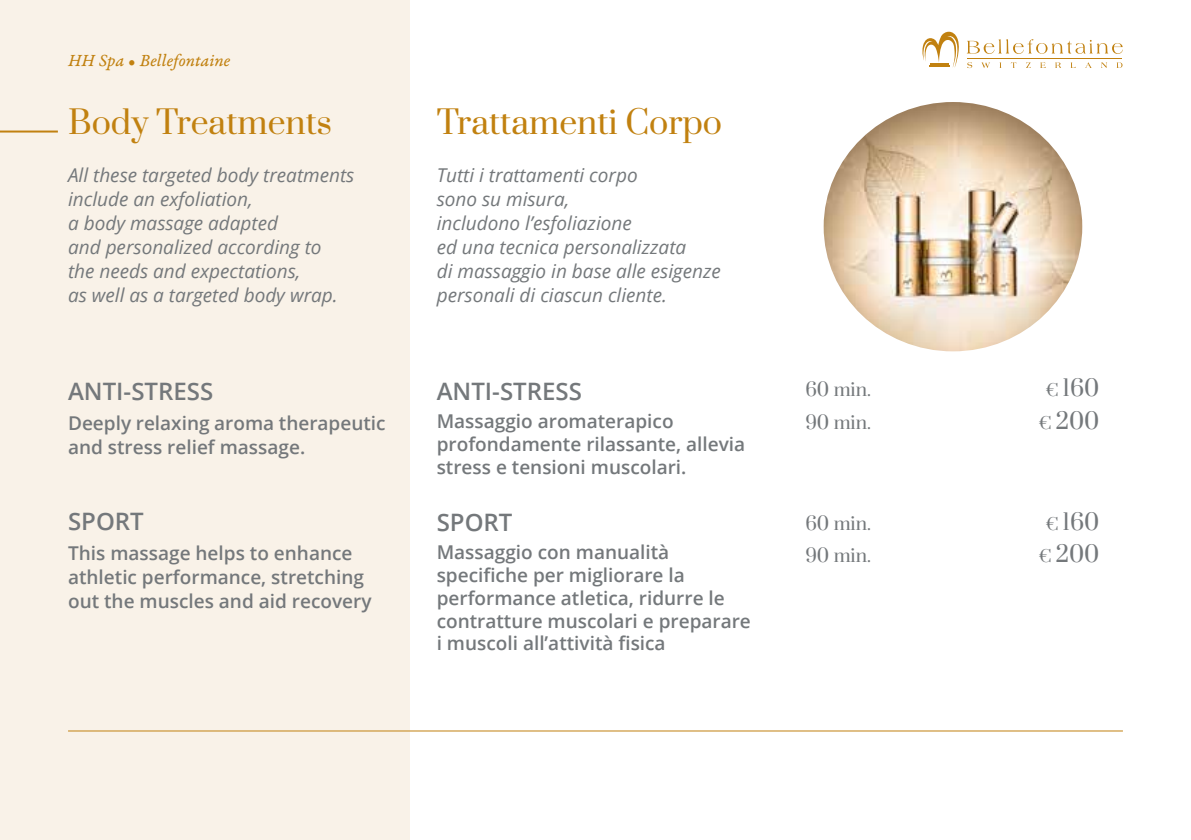
<style>
.page{position:relative;width:1191px;height:840px;background:#fff}
.page>*{position:absolute;margin:0;border:0;box-sizing:border-box;transform-origin:0 0}
.t1{font:32px "Prata";color:#c18110}
.t2{font:600 24px "Open Sans";color:#74787b}
.t3{font:22px "Prata";color:#74787b}
.t4{font:600 19px/22.8px "Open Sans";color:#74787b}
.t5{font:italic 19px/24px "Open Sans";color:#74787b}
.t6{font:18px "Prata";color:#74787b}
.t7{font:18px "Garamond Premr Pro It Capt";color:#c18110}
.s1{font-size:16px}
</style>
<div class="page">
<img style="left:823px;top:102px;width:259px;height:249px">
<div style="left:0;top:0;width:409px;height:839px;background:#f9f2e8"></div>
<svg style="left:966px;top:39px;width:157px;height:15px"></svg>
<svg style="left:967px;top:62px;width:5px;height:6px"></svg>
<svg style="left:981px;top:62px;width:9px;height:6px"></svg>
<svg style="left:1010px;top:62px;width:6px;height:6px"></svg>
<svg style="left:1026px;top:62px;width:5px;height:6px"></svg>
<svg style="left:1040px;top:62px;width:6px;height:6px"></svg>
<svg style="left:1055px;top:62px;width:6px;height:6px"></svg>
<svg style="left:1070px;top:62px;width:5px;height:6px"></svg>
<svg style="left:1085px;top:62px;width:6px;height:6px"></svg>
<svg style="left:1101px;top:62px;width:6px;height:6px"></svg>
<svg style="left:1116px;top:62px;width:6px;height:6px"></svg>
<hr style="left:967px;top:58px;width:155px;height:1px;background:#c18110">
<svg style="left:922px;top:32px;width:37px;height:36px"></svg>
<hr style="left:929px;top:65px;width:20px;height:2px;background:#c18110">
<hr style="left:68px;top:730px;width:1055px;height:1px;background:#c18110">
<hr style="left:0;top:130px;width:58px;height:2px;background:#c18110">
<p class="t7" style="left:68px;top:49px;width:164px">HH Spa • Bellefontaine</p>
<h1 class="t1" style="left:68px;top:102px;width:265px">Body Treatments</h1>
<p class="t5" style="left:68px;top:162px;width:288px">All these targeted body treatments include an exfoliation,<br>a body massage adapted<br>and personalized according to<br>the needs and expectations,<br>as well as a targeted body wrap.</p>
<p class="t2" style="left:68px;top:374px;width:147px">ANTI-STRESS</p>
<p class="t4" style="left:68px;top:410px;width:319px;line-height:24px">Deeply relaxing aroma therapeutic and stress relief massage.</p>
<p class="t2" style="left:68px;top:505px;width:77px">SPORT</p>
<p class="t4" style="left:68px;top:540px;width:305px;line-height:24px">This massage helps to enhance athletic performance, stretching out the muscles and aid recovery</p>
<h1 class="t1" style="left:437px;top:102px;width:287px">Trattamenti Corpo</h1>
<p class="t5" style="left:437px;top:162px;width:286px">Tutti i trattamenti corpo<br>sono su misura,<br>includono l’esfoliazione<br>ed una tecnica personalizzata<br>di massaggio in base alle esigenze personali di ciascun cliente.</p>
<p class="t2" style="left:437px;top:374px;width:147px">ANTI-STRESS</p>
<p class="t4" style="left:437px;top:409px;width:310px">Massaggio aromaterapico profondamente rilassante, allevia stress e tensioni muscolari.</p>
<p class="t2" style="left:437px;top:505px;width:77px">SPORT</p>
<p class="t4" style="left:437px;top:540px;width:316px">Massaggio con manualità specifiche per migliorare la performance atletica, ridurre le contratture muscolari e preparare i muscoli all’attività fisica</p>
<p class="t6" style="left:805px;top:378px;width:67px">60 min.</p>
<p class="t3" style="left:1045px;top:374px;width:55px"><span class="s1">€</span> 160</p>
<p class="t6" style="left:805px;top:410px;width:67px">90 min.</p>
<p class="t3" style="left:1039px;top:406px;width:62px"><span class="s1">€</span> 200</p>
<p class="t6" style="left:805px;top:511px;width:67px">60 min.</p>
<p class="t3" style="left:1045px;top:507px;width:55px"><span class="s1">€</span> 160</p>
<p class="t6" style="left:805px;top:543px;width:67px">90 min.</p>
<p class="t3" style="left:1039px;top:539px;width:62px"><span class="s1">€</span> 200</p>
</div>
